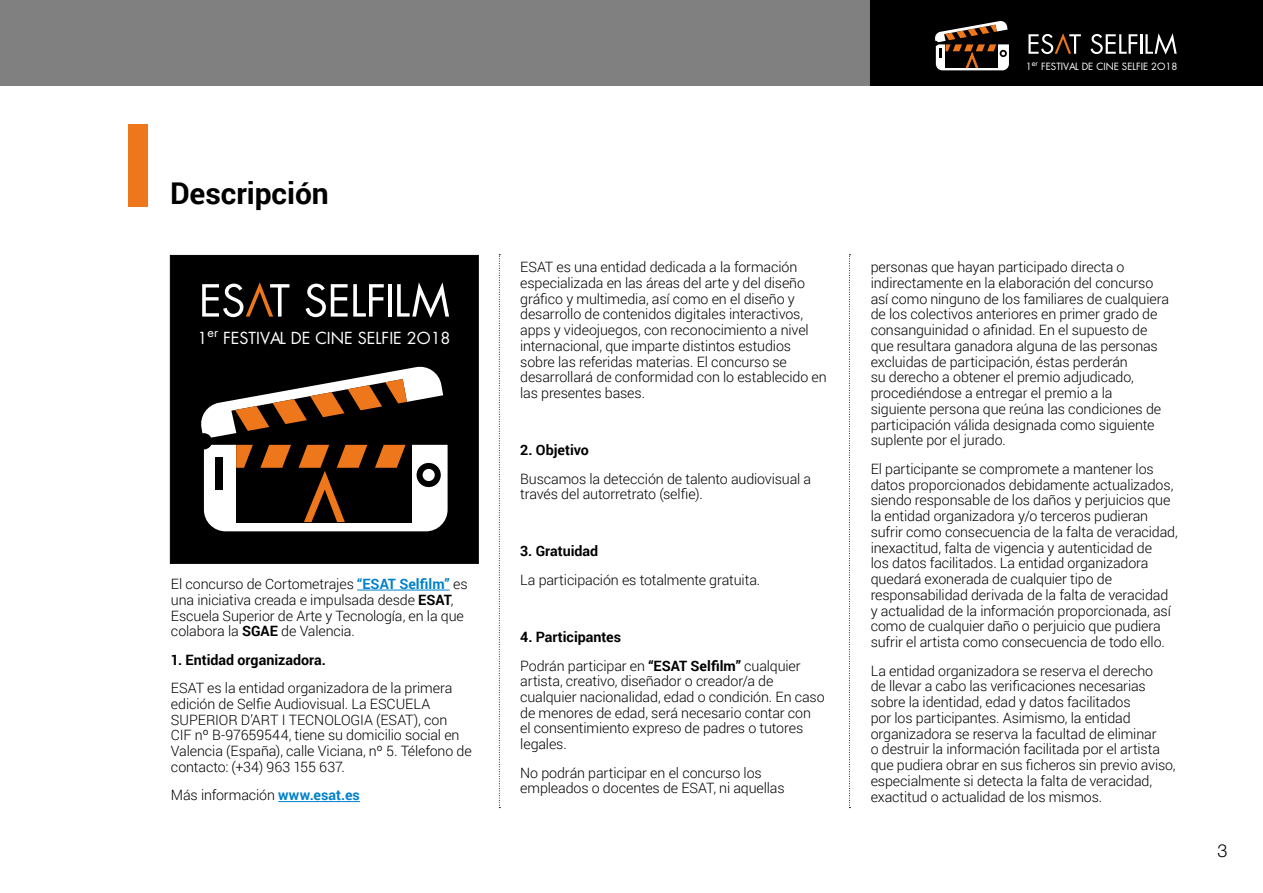
<style>
.page{position:relative;width:1263px;height:893px;background:#fff}
.page>*{position:absolute;margin:0;border:0;box-sizing:border-box;transform-origin:0 0}
.t1{font:900 115.5px "Roboto";color:#ee771b}
.t2{font:700 30px "Roboto";letter-spacing:-.005em;color:#000}
.t3{font:300 18px "Helvetica Neue LT Std";color:#000}
.t4{font:16.2px "Futura Std";color:#fff}
.t5{font:300 14.25px/15.8px "Roboto";letter-spacing:-.01em;color:#000}
.t6{font:700 14.25px/28.5px "Roboto";color:#000}
.t7{font:9.75px "Futura Std";color:#fff}
.s1{font-weight:700;color:#0081c9}
.s2{font-weight:700}
.s3{font-weight:300}
</style>
<div class="page">
<div style="left:871px;top:0;width:392px;height:85px;background:#000"></div>
<div style="left:0;top:0;width:871px;height:85px;background:#808080"></div>
<svg style="left:935px;top:21px;width:74px;height:49px"></svg>
<hr style="left:936px;top:43px;width:74px;height:1px;background:#010000">
<svg style="left:1028px;top:33px;width:53px;height:21px"></svg>
<svg style="left:1090px;top:34px;width:47px;height:20px"></svg>
<hr style="left:1140px;top:34px;width:2px;height:20px;background:#fff">
<svg style="left:1145px;top:33px;width:32px;height:22px"></svg>
<svg style="left:499px;top:254px;width:1px;height:554px"></svg>
<svg style="left:849px;top:254px;width:1px;height:554px"></svg>
<hr style="left:357px;top:590px;width:93px;height:1px;background:#0081c9">
<hr style="left:278px;top:801px;width:82px;height:1px;background:#0081c9">
<div style="left:170px;top:255px;width:309px;height:309px;background:#010000;border:1px solid #010000"></div>
<svg style="left:201px;top:366px;width:247px;height:165px"></svg>
<div style="left:205px;top:439px;width:246px;height:6px;background:#010000"></div>
<svg style="left:202px;top:282px;width:87px;height:35px"></svg>
<svg style="left:306px;top:284px;width:78px;height:33px"></svg>
<hr style="left:388px;top:284px;width:4px;height:33px;background:#fff">
<svg style="left:397px;top:282px;width:52px;height:36px"></svg>
<h1 class="t1" style="left:121px;top:83px;width:36px">I</h1>
<h2 class="t2" style="left:170px;top:172px;width:160px">Descripción</h2>
<p class="t4" style="left:198px;top:327px;width:254px">1<sup>er</sup> FESTIVAL DE CINE SELFIE 2O18</p>
<p class="t5" style="left:171px;top:576px;width:298px">El concurso de Cortometrajes <span class="s1">“ESAT Selfilm”</span> es una iniciativa creada e impulsada desde <span class="s2">ESAT</span>, Escuela Superior de Arte y Tecnología, en la que colabora la <span class="s2">SGAE</span> de Valencia.</p>
<p class="t6" style="left:171px;top:645px;width:156px">1. Entidad organizadora.</p>
<p class="t5" style="left:171px;top:680px;width:302px">ESAT es la entidad organizadora de la primera edición de Selfie Audiovisual. La ESCUELA SUPERIOR D’ART I TECNOLOGIA (ESAT), con<br>CIF nº B-97659544, tiene su domicilio social en Valencia (España), calle Viciana, nº 5. Télefono de contacto: (+34) 963 155 637.</p>
<p class="t5" style="left:171px;top:787px;width:190px">Más información <span class="s1">www.esat.es</span></p>
<p class="t7" style="left:1026px;top:60px;width:153px">1<sup>er</sup> FESTIVAL DE CINE SELFIE 2O18</p>
<p class="t5" style="left:520px;top:259px;width:308px">ESAT es una entidad dedicada a la formación especializada en las áreas del arte y del diseño gráfico y multimedia, así como en el diseño y desarrollo de contenidos digitales interactivos, apps y videojuegos, con reconocimiento a nivel internacional, que imparte distintos estudios sobre las referidas materias. El concurso se desarrollará de conformidad con lo establecido en las presentes bases.</p>
<p class="t6" style="left:520px;top:435px;width:70px">2. Objetivo</p>
<p class="t5" style="left:520px;top:470px;width:292px">Buscamos la detección de talento audiovisual a través del autorretrato (selfie).</p>
<p class="t6" style="left:520px;top:537px;width:80px">3. Gratuidad</p>
<p class="t5" style="left:520px;top:572px;width:242px">La participación es totalmente gratuita.</p>
<p class="t6" style="left:520px;top:622px;width:282px">4. Participantes<br><span class="s3">Podrán participar en</span> “ESAT Selfilm” <span class="s3">cualquier</span></p>
<p class="t5" style="left:520px;top:673px;width:306px">artista, creativo, diseñador o creador/a de cualquier nacionalidad, edad o condición. En caso de menores de edad, será necesario contar con el consentimiento expreso de padres o tutores legales.</p>
<p class="t5" style="left:520px;top:764px;width:266px">No podrán participar en el concurso los empleados o docentes de ESAT, ni aquellas</p>
<p class="t5" style="left:871px;top:259px;width:300px">personas que hayan participado directa o indirectamente en la elaboración del concurso así como ninguno de los familiares de cualquiera de los colectivos anteriores en primer grado de consanguinidad o afinidad. En el supuesto de que resultara ganadora alguna de las personas excluidas de participación, éstas perderán<br>su derecho a obtener el premio adjudicado, procediéndose a entregar el premio a la siguiente persona que reúna las condiciones de participación válida designada como siguiente suplente por el jurado.</p>
<p class="t5" style="left:871px;top:460px;width:309px">El participante se compromete a mantener los datos proporcionados debidamente actualizados, siendo responsable de los daños y perjuicios que la entidad organizadora y/o terceros pudieran sufrir como consecuencia de la falta de veracidad, inexactitud, falta de vigencia y autenticidad de<br>los datos facilitados. La entidad organizadora quedará exonerada de cualquier tipo de responsabilidad derivada de la falta de veracidad y actualidad de la información proporcionada, así como de cualquier daño o perjuicio que pudiera sufrir el artista como consecuencia de todo ello.</p>
<p class="t5" style="left:871px;top:662px;width:306px">La entidad organizadora se reserva el derecho<br>de llevar a cabo las verificaciones necesarias sobre la identidad, edad y datos facilitados<br>por los participantes. Asimismo, la entidad organizadora se reserva la facultad de eliminar<br>o destruir la información facilitada por el artista que pudiera obrar en sus ficheros sin previo aviso, especialmente si detecta la falta de veracidad, exactitud o actualidad de los mismos.</p>
<p class="t3" style="left:1217px;top:839px;width:12px">3</p>
</div>
